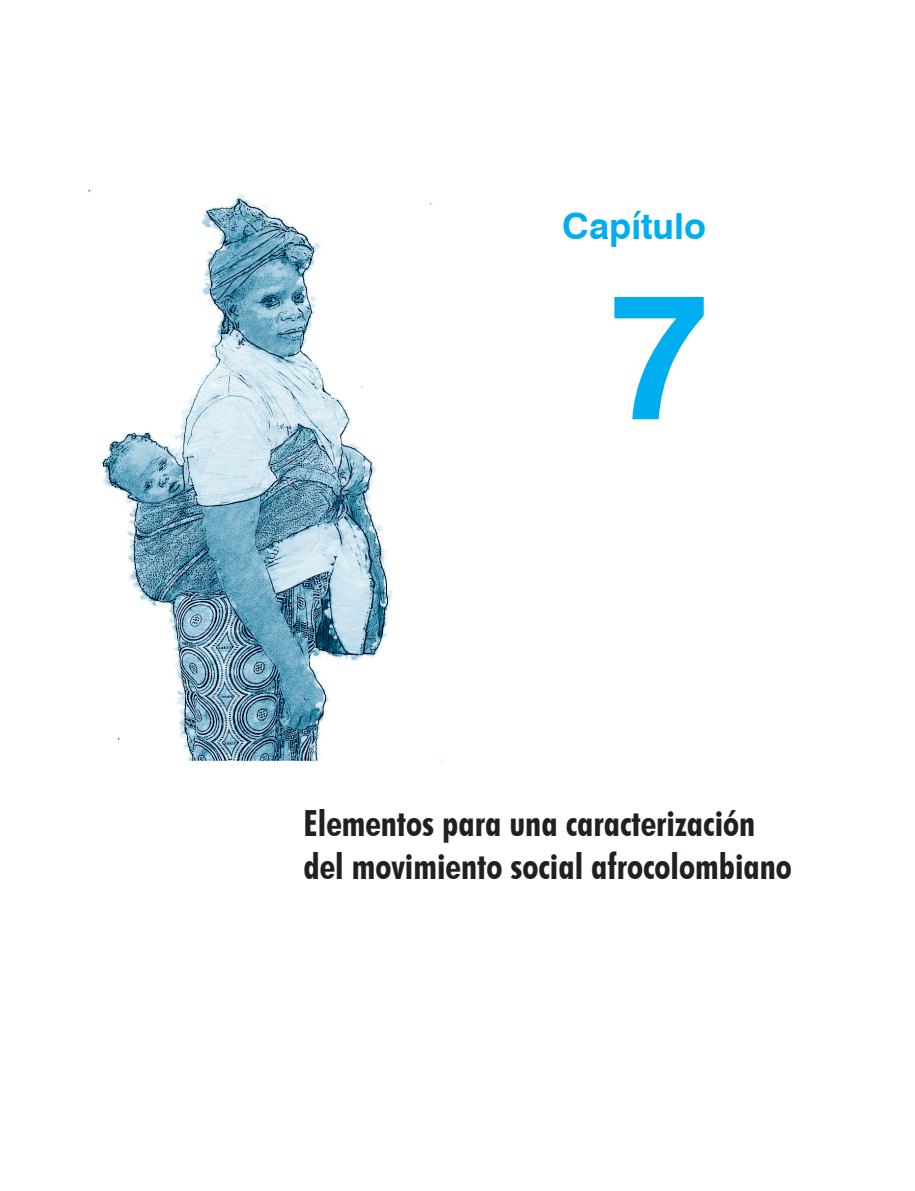
<style>
.page{position:relative;width:915px;height:1191px;background:#fff}
.page>*{position:absolute;margin:0;border:0;box-sizing:border-box;transform-origin:0 0}
.t1{font:700 180px "Swiss 721 BT";color:#00aeef}
.t2{font:700 condensed 36px/43.2px "Futura BT";color:#231f20}
.t3{font:700 36px "Swiss 721 BT";color:#00aeef}
</style>
<div class="page">
<img style="left:88px;top:190px;width:343px;height:570px">
<p class="t3" style="left:562px;top:204px;width:145px">Capítulo</p>
<h1 class="t1" style="left:608px;top:246px;width:104px">7</h1>
<p class="t2" style="left:303px;top:801px;width:489px">Elementos para una caracterización del movimiento social afrocolombiano</p>
</div>
